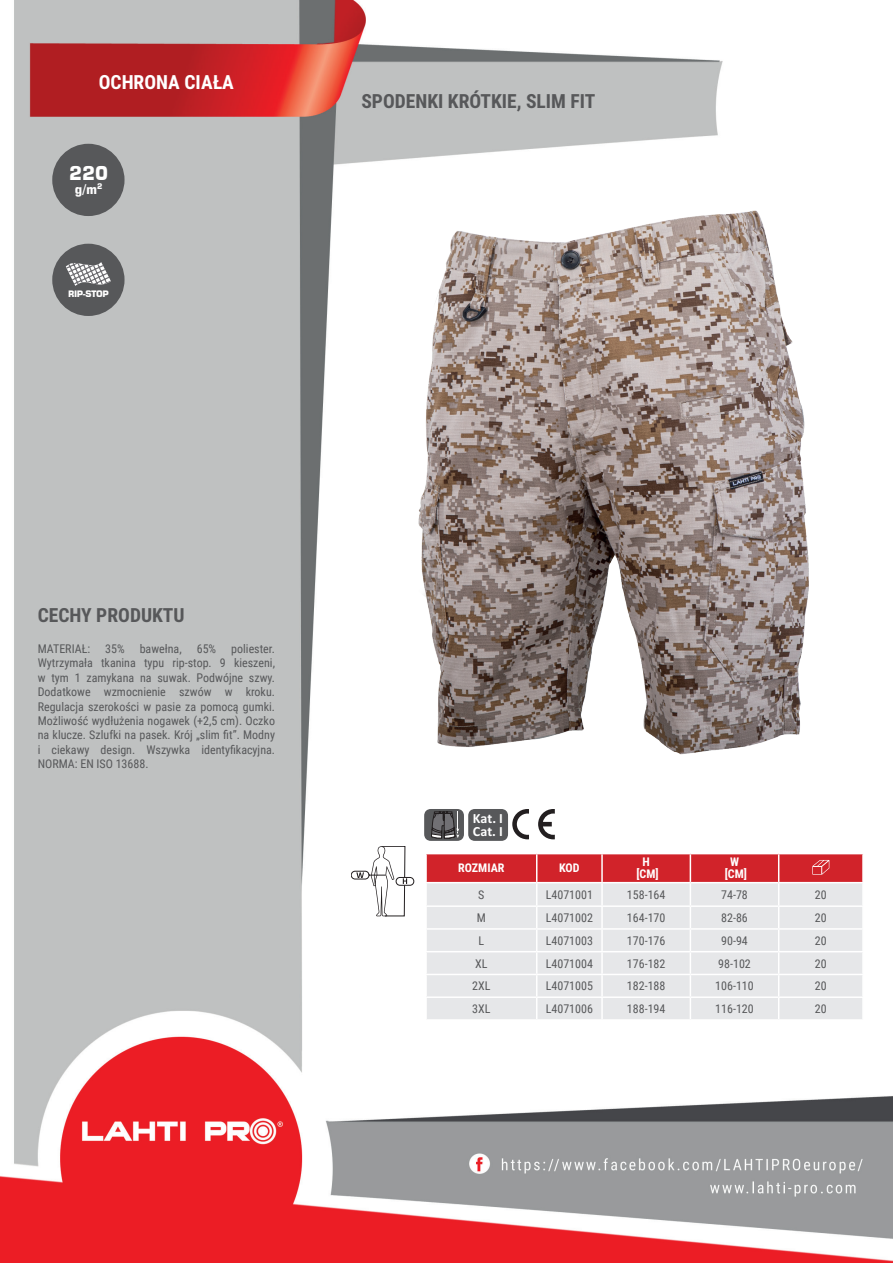
<style>
.page{position:relative;width:893px;height:1263px;background:#fff}
.page>*{position:absolute;margin:0;border:0;box-sizing:border-box;transform-origin:0 0}
.t1{font:700 19.5px "Roboto Condensed";color:#57585a}
.t2{font:700 19.5px "Roboto Condensed";color:#fff}
.t3{font:700 18.75px "Square 721 BT";color:#fff}
.t4{font:700 14.1px/12.9px "Calibri Profix";color:#fff}
.t5{font:700 13.05px "Square 721 BT";color:#fff}
.t6{font:12px/14.4px "Roboto Condensed";color:#57585a;text-align:justify}
.t7{font:700 12px/12px "Roboto Condensed";color:#fff;text-align:center}
.t8{font:700 8.85px "Square 721 BT";letter-spacing:-.05em;color:#fff}
</style>
<div class="page">
<img style="left:0;top:0;width:893px;height:1263px">
<div style="left:52px;top:144px;width:73px;height:72px;background:#57585a;border-radius:50%"></div>
<div style="left:52px;top:244px;width:73px;height:72px;background:#57585a;border-radius:50%"></div>
<img style="left:416px;top:204px;width:393px;height:553px">
<hr style="left:425px;top:854px;width:2px;height:28px;background:#fff">
<hr style="left:425px;top:883px;width:2px;height:22px;background:#fff">
<hr style="left:425px;top:907px;width:2px;height:21px;background:#fff">
<hr style="left:425px;top:930px;width:2px;height:21px;background:#fff">
<hr style="left:425px;top:952px;width:2px;height:22px;background:#fff">
<hr style="left:425px;top:975px;width:2px;height:21px;background:#fff">
<hr style="left:425px;top:998px;width:2px;height:21px;background:#fff">
<hr style="left:862px;top:854px;width:2px;height:28px;background:#fff">
<hr style="left:862px;top:883px;width:2px;height:22px;background:#fff">
<hr style="left:862px;top:907px;width:2px;height:21px;background:#fff">
<hr style="left:862px;top:930px;width:2px;height:21px;background:#fff">
<hr style="left:862px;top:952px;width:2px;height:22px;background:#fff">
<hr style="left:862px;top:975px;width:2px;height:21px;background:#fff">
<hr style="left:862px;top:998px;width:2px;height:21px;background:#fff">
<hr style="left:425px;top:853px;width:112px;height:1px;background:#fff">
<hr style="left:779px;top:853px;width:85px;height:1px;background:#fff">
<hr style="left:425px;top:882px;width:112px;height:1px;background:#fff">
<hr style="left:779px;top:882px;width:85px;height:1px;background:#fff">
<hr style="left:425px;top:905px;width:112px;height:2px;background:#fff">
<hr style="left:779px;top:905px;width:85px;height:2px;background:#fff">
<hr style="left:425px;top:928px;width:112px;height:2px;background:#fff">
<hr style="left:779px;top:928px;width:85px;height:2px;background:#fff">
<hr style="left:425px;top:951px;width:112px;height:1px;background:#fff">
<hr style="left:779px;top:951px;width:85px;height:1px;background:#fff">
<hr style="left:425px;top:974px;width:112px;height:1px;background:#fff">
<hr style="left:779px;top:974px;width:85px;height:1px;background:#fff">
<hr style="left:425px;top:996px;width:112px;height:2px;background:#fff">
<hr style="left:779px;top:996px;width:85px;height:2px;background:#fff">
<hr style="left:425px;top:1019px;width:112px;height:2px;background:#fff">
<hr style="left:537px;top:1019px;width:65px;height:2px;background:#fff">
<hr style="left:602px;top:1019px;width:88px;height:2px;background:#fff">
<hr style="left:690px;top:1019px;width:89px;height:2px;background:#fff">
<hr style="left:779px;top:1019px;width:85px;height:2px;background:#fff">
<svg style="left:426px;top:853px;width:437px;height:166px"></svg>
<div style="left:424px;top:809px;width:40px;height:32px;background:#57585a;border-radius:7px"></div>
<svg style="left:431px;top:811px;width:28px;height:27px"></svg>
<div style="left:468px;top:809px;width:40px;height:32px;background:#57585a;border-radius:7px"></div>
<svg style="left:538px;top:809px;width:17px;height:30px"></svg>
<svg style="left:512px;top:809px;width:17px;height:30px"></svg>
<svg style="left:66px;top:262px;width:45px;height:24px"></svg>
<div style="left:351px;top:871px;width:18px;height:8px;background:#fff;border:1px solid #231f20;border-radius:4px"></div>
<svg style="left:356px;top:872px;width:8px;height:6px"></svg>
<svg style="left:396px;top:877px;width:18px;height:8px"></svg>
<svg style="left:371px;top:846px;width:36px;height:70px"></svg>
<h1 class="t2" style="left:99px;top:69px;width:137px">OCHRONA CIAŁA</h1>
<h2 class="t3" style="left:69px;top:162px;width:40px">220</h2>
<p class="t5" style="left:75px;top:181px;width:29px">g/m<sup>2</sup></p>
<p class="t8" style="left:68px;top:288px;width:42px">RIP-STOP</p>
<h1 class="t1" style="left:361px;top:88px;width:235px">SPODENKI KRÓTKIE, SLIM FIT</h1>
<h1 class="t1" style="left:38px;top:601px;width:148px">CECHY PRODUKTU</h1>
<p class="t6" style="left:38px;top:641px;width:54px">MATERIAŁ:</p>
<p class="t6" style="left:105px;top:641px;width:21px">35%</p>
<p class="t6" style="left:140px;top:641px;width:43px">bawełna,</p>
<p class="t6" style="left:197px;top:641px;width:21px">65%</p>
<p class="t6" style="left:38px;top:641px;width:239px;text-indent:193px">poliester.<br>Wytrzymała tkanina typu rip-stop. 9 kieszeni, w tym 1 zamykana na suwak. Podwójne szwy.<br>Dodatkowe wzmocnienie szwów w kroku.<br>Regulacja szerokości w pasie za pomocą gumki.<br>Możliwość wydłużenia nogawek (+2,5 cm). Oczko na klucze. Szlufki na pasek. Krój „slim fit”. Modny i ciekawy design. Wszywka identyfikacyjna.<br>NORMA: EN ISO 13688.</p>
<p class="t4" style="left:473px;top:811px;width:32px">Kat. I<br>Cat. I</p>
<p class="t7" style="left:458px;top:862px;width:48px">ROZMIAR</p>
<p class="t7" style="left:559px;top:862px;width:22px">KOD</p>
<p class="t7" style="left:636px;top:856px;width:24px">H [CM]</p>
<p class="t7" style="left:725px;top:856px;width:24px">W [CM]</p>
<p class="t6" style="left:478px;top:887px;width:8px">S</p>
<p class="t6" style="left:546px;top:887px;width:49px">L4071001</p>
<p class="t6" style="left:627px;top:887px;width:40px">158-164</p>
<p class="t6" style="left:721px;top:887px;width:28px">74-78</p>
<p class="t6" style="left:815px;top:887px;width:13px">20</p>
<p class="t6" style="left:477px;top:910px;width:11px">M</p>
<p class="t6" style="left:546px;top:910px;width:49px">L4071002</p>
<p class="t6" style="left:627px;top:910px;width:40px">164-170</p>
<p class="t6" style="left:721px;top:910px;width:28px">82-86</p>
<p class="t6" style="left:815px;top:910px;width:13px">20</p>
<p class="t6" style="left:478px;top:933px;width:7px">L</p>
<p class="t6" style="left:546px;top:933px;width:49px">L4071003</p>
<p class="t6" style="left:627px;top:933px;width:40px">170-176</p>
<p class="t6" style="left:721px;top:933px;width:28px">90-94</p>
<p class="t6" style="left:815px;top:933px;width:13px">20</p>
<p class="t6" style="left:475px;top:956px;width:14px">XL</p>
<p class="t6" style="left:546px;top:956px;width:49px">L4071004</p>
<p class="t6" style="left:627px;top:956px;width:40px">176-182</p>
<p class="t6" style="left:718px;top:956px;width:34px">98-102</p>
<p class="t6" style="left:815px;top:956px;width:13px">20</p>
<p class="t6" style="left:472px;top:978px;width:20px">2XL</p>
<p class="t6" style="left:546px;top:978px;width:49px">L4071005</p>
<p class="t6" style="left:627px;top:978px;width:40px">182-188</p>
<p class="t6" style="left:715px;top:978px;width:40px">106-110</p>
<p class="t6" style="left:815px;top:978px;width:13px">20</p>
<p class="t6" style="left:472px;top:1001px;width:20px">3XL</p>
<p class="t6" style="left:546px;top:1001px;width:49px">L4071006</p>
<p class="t6" style="left:627px;top:1001px;width:40px">188-194</p>
<p class="t6" style="left:715px;top:1001px;width:40px">116-120</p>
<p class="t6" style="left:815px;top:1001px;width:13px">20</p>
</div>
